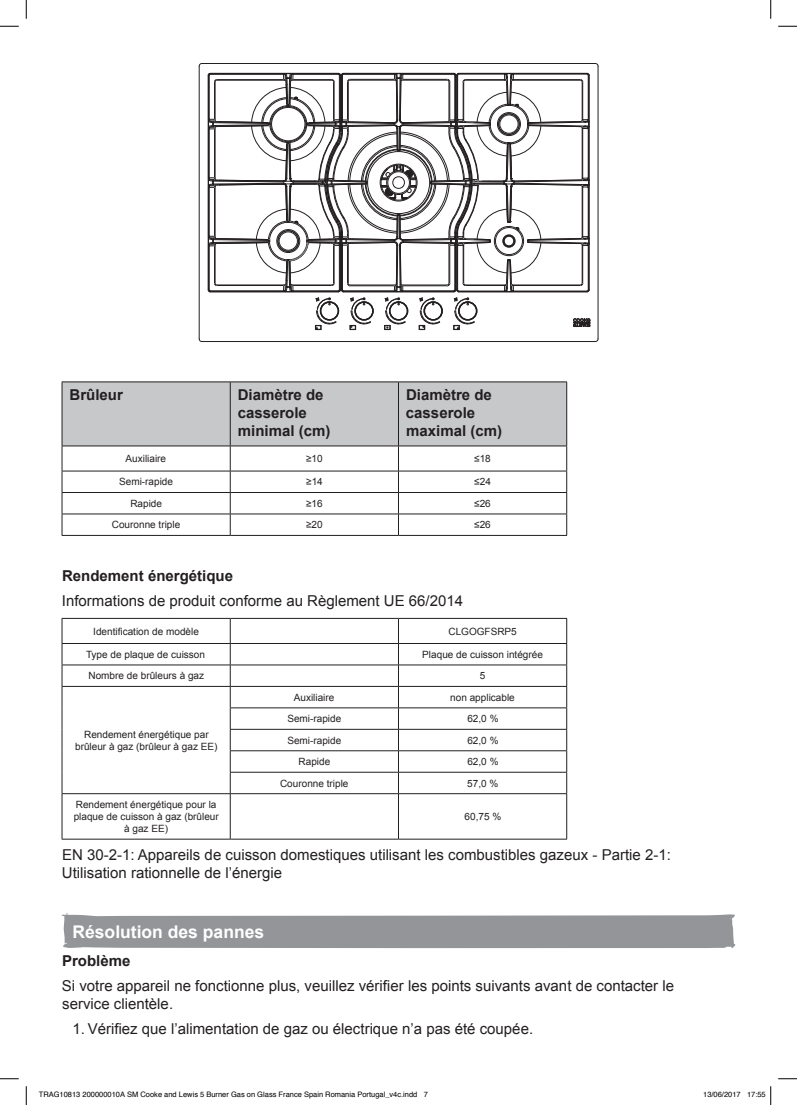
<style>
.page{position:relative;width:797px;height:1105px;background:#fff}
.page>*{position:absolute;margin:0;border:0;box-sizing:border-box;transform-origin:0 0}
.t1{font:700 17.5px "Arial";color:#fff}
.t2{font:15px/18px "Arial";color:#231f20}
.t3{font:700 15px/18px "Arial";color:#231f20}
.t4{font:10px/12px "Arial";color:#231f20;text-align:center}
.t5{font:7.5px "Helvetica";color:#000}
</style>
<div class="page">
<hr style="left:597px;top:66px;width:1px;height:273px;background:#231f20">
<hr style="left:202px;top:341px;width:393px;height:1px;background:#231f20">
<hr style="left:199px;top:66px;width:1px;height:273px;background:#231f20">
<svg style="left:199px;top:63px;width:399px;height:267px"></svg>
<svg style="left:62px;top:382px;width:505px;height:153px"></svg>
<hr style="left:62px;top:535px;width:168px;height:1px;background:#231f20">
<hr style="left:230px;top:535px;width:168px;height:1px;background:#231f20">
<hr style="left:398px;top:535px;width:169px;height:1px;background:#231f20">
<hr style="left:62px;top:618px;width:168px;height:1px;background:#231f20">
<hr style="left:230px;top:618px;width:168px;height:1px;background:#231f20">
<hr style="left:398px;top:618px;width:169px;height:1px;background:#231f20">
<hr style="left:62px;top:643px;width:168px;height:1px;background:#231f20">
<hr style="left:230px;top:643px;width:168px;height:1px;background:#231f20">
<hr style="left:398px;top:643px;width:169px;height:1px;background:#231f20">
<hr style="left:62px;top:665px;width:168px;height:1px;background:#231f20">
<hr style="left:230px;top:665px;width:168px;height:1px;background:#231f20">
<hr style="left:398px;top:665px;width:169px;height:1px;background:#231f20">
<hr style="left:62px;top:686px;width:168px;height:1px;background:#231f20">
<hr style="left:230px;top:686px;width:168px;height:1px;background:#231f20">
<hr style="left:398px;top:686px;width:169px;height:1px;background:#231f20">
<hr style="left:230px;top:707px;width:168px;height:1px;background:#231f20">
<hr style="left:398px;top:707px;width:169px;height:1px;background:#231f20">
<hr style="left:230px;top:729px;width:168px;height:1px;background:#231f20">
<hr style="left:398px;top:729px;width:169px;height:1px;background:#231f20">
<hr style="left:230px;top:750px;width:168px;height:1px;background:#231f20">
<hr style="left:398px;top:750px;width:169px;height:1px;background:#231f20">
<svg style="left:62px;top:619px;width:1px;height:174px"></svg>
<hr style="left:230px;top:772px;width:168px;height:1px;background:#231f20">
<svg style="left:230px;top:619px;width:1px;height:174px"></svg>
<hr style="left:398px;top:772px;width:169px;height:1px;background:#231f20">
<svg style="left:398px;top:619px;width:1px;height:174px"></svg>
<svg style="left:566px;top:619px;width:1px;height:174px"></svg>
<hr style="left:62px;top:793px;width:168px;height:1px;background:#231f20">
<hr style="left:62px;top:794px;width:1px;height:45px;background:#231f20">
<hr style="left:230px;top:793px;width:168px;height:1px;background:#231f20">
<hr style="left:230px;top:794px;width:1px;height:45px;background:#231f20">
<hr style="left:398px;top:793px;width:169px;height:1px;background:#231f20">
<hr style="left:398px;top:794px;width:1px;height:45px;background:#231f20">
<hr style="left:566px;top:794px;width:1px;height:45px;background:#231f20">
<hr style="left:62px;top:839px;width:168px;height:1px;background:#231f20">
<hr style="left:230px;top:839px;width:168px;height:1px;background:#231f20">
<hr style="left:398px;top:839px;width:169px;height:1px;background:#231f20">
<svg style="left:62px;top:913px;width:673px;height:35px;background:#9b9da0"></svg>
<svg style="left:0;top:25px;width:19px;height:2px"></svg>
<svg style="left:778px;top:25px;width:19px;height:2px"></svg>
<svg style="left:0;top:1078px;width:19px;height:1px"></svg>
<svg style="left:778px;top:1078px;width:19px;height:1px"></svg>
<svg style="left:25px;top:0;width:2px;height:19px"></svg>
<svg style="left:25px;top:1086px;width:2px;height:19px"></svg>
<svg style="left:770px;top:0;width:1px;height:19px"></svg>
<svg style="left:770px;top:1086px;width:1px;height:19px"></svg>
<h2 class="t3" style="left:69px;top:386px;width:55px">Brûleur</h2>
<h2 class="t3" style="left:238px;top:386px;width:94px">Diamètre de casserole minimal (cm)</h2>
<h2 class="t3" style="left:406px;top:386px;width:98px">Diamètre de casserole maximal (cm)</h2>
<p class="t4" style="left:126px;top:453px;width:42px">Auxiliaire</p>
<p class="t4" style="left:306px;top:453px;width:18px">≥10</p>
<p class="t4" style="left:474px;top:453px;width:18px">≤18</p>
<p class="t4" style="left:119px;top:476px;width:55px">Semi-rapide</p>
<p class="t4" style="left:306px;top:476px;width:18px">≥14</p>
<p class="t4" style="left:474px;top:476px;width:18px">≤24</p>
<p class="t4" style="left:130px;top:497px;width:33px">Rapide</p>
<p class="t4" style="left:306px;top:497px;width:18px">≥16</p>
<p class="t4" style="left:474px;top:497px;width:18px">≤26</p>
<p class="t4" style="left:112px;top:519px;width:70px">Couronne triple</p>
<p class="t4" style="left:306px;top:519px;width:18px">≥20</p>
<p class="t4" style="left:474px;top:519px;width:18px">≤26</p>
<h2 class="t3" style="left:62px;top:567px;width:172px">Rendement énergétique</h2>
<h2 class="t2" style="left:62px;top:592px;width:403px">Informations de produit conforme au Règlement UE 66/2014</h2>
<p class="t4" style="left:93px;top:625px;width:107px">Identification de modèle</p>
<p class="t4" style="left:448px;top:625px;width:70px">CLGOGFSRP5</p>
<p class="t4" style="left:86px;top:648px;width:120px">Type de plaque de cuisson</p>
<p class="t4" style="left:422px;top:648px;width:122px">Plaque de cuisson intégrée</p>
<p class="t4" style="left:88px;top:670px;width:117px">Nombre de brûleurs à gaz</p>
<p class="t4" style="left:480px;top:670px;width:7px">5</p>
<p class="t4" style="left:75px;top:728px;width:144px">Rendement énergétique par brûleur à gaz (brûleur à gaz EE)</p>
<p class="t4" style="left:294px;top:691px;width:42px">Auxiliaire</p>
<p class="t4" style="left:450px;top:691px;width:66px">non applicable</p>
<p class="t4" style="left:287px;top:713px;width:55px">Semi-rapide</p>
<p class="t4" style="left:467px;top:713px;width:33px">62,0 %</p>
<p class="t4" style="left:287px;top:734px;width:55px">Semi-rapide</p>
<p class="t4" style="left:467px;top:734px;width:33px">62,0 %</p>
<p class="t4" style="left:298px;top:756px;width:33px">Rapide</p>
<p class="t4" style="left:467px;top:756px;width:33px">62,0 %</p>
<p class="t4" style="left:280px;top:777px;width:70px">Couronne triple</p>
<p class="t4" style="left:467px;top:777px;width:33px">57,0 %</p>
<p class="t4" style="left:74px;top:799px;width:147px">Rendement énergétique pour la plaque de cuisson à gaz (brûleur à gaz EE)</p>
<p class="t4" style="left:464px;top:811px;width:38px">60,75 %</p>
<h2 class="t2" style="left:62px;top:845px;width:610px">EN 30-2-1: Appareils de cuisson domestiques utilisant les combustibles gazeux - Partie 2-1:<br>Utilisation rationnelle de l’énergie</h2>
<h1 class="t1" style="left:73px;top:920px;width:193px">Résolution des pannes</h1>
<h2 class="t3" style="left:62px;top:952px;width:70px">Problème</h2>
<h2 class="t2" style="left:62px;top:977px;width:613px">Si votre appareil ne fonctionne plus, veuillez vérifier les points suivants avant de contacter le service clientèle.</h2>
<h2 class="t2" style="left:73px;top:1020px;width:462px">1. Vérifiez que l’alimentation de gaz ou électrique n’a pas été coupée.</h2>
<p class="t5" style="left:39px;top:1089px;width:390px">TRAG10813 200000010A SM Cooke and Lewis 5 Burner Gas on Glass France Spain Romania Portugal_v4c.indd 7</p>
<p class="t5" style="left:703px;top:1089px;width:64px">13/06/2017 17:55</p>
</div>
